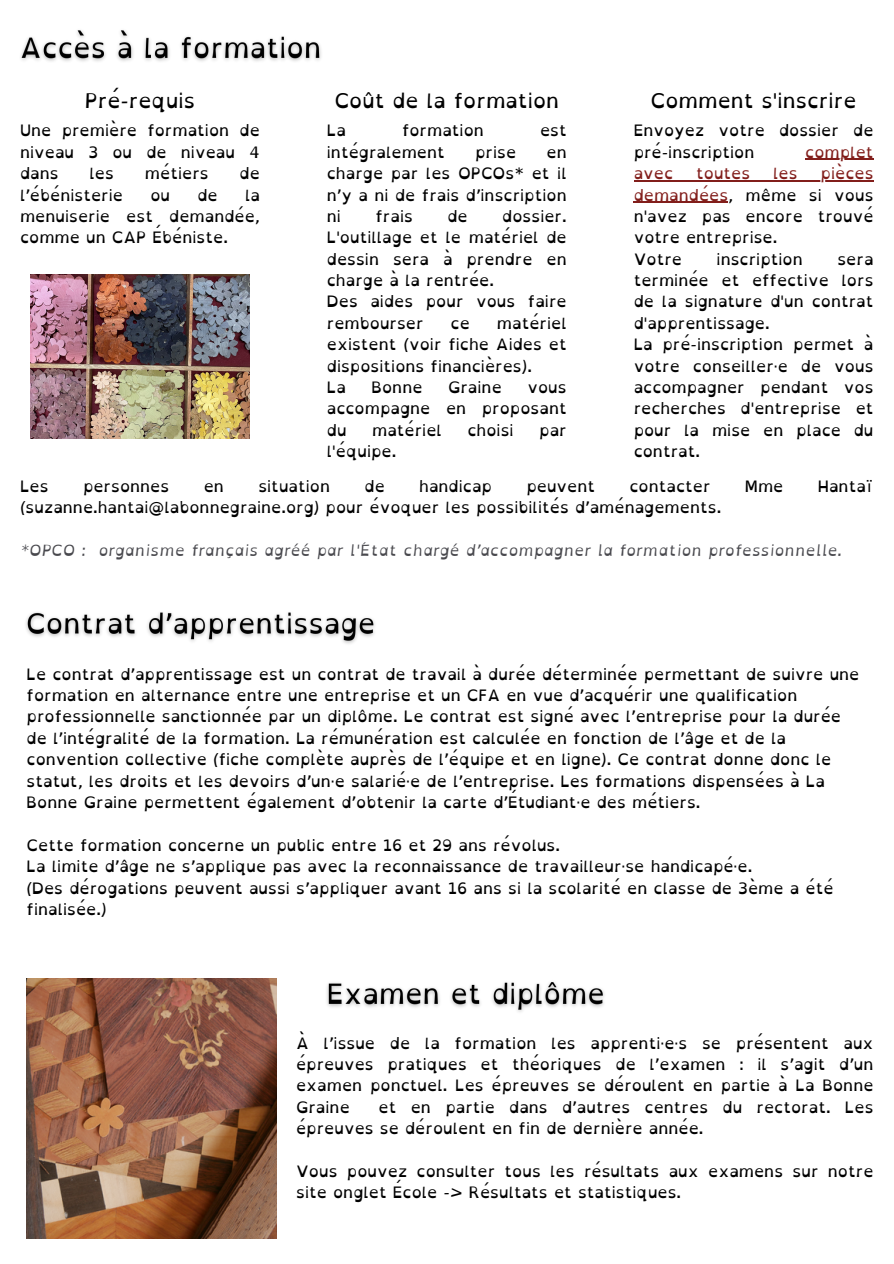
<style>
.page{position:relative;width:894px;height:1264px;background:#fff}
.page>*{position:absolute;margin:0;border:0;box-sizing:border-box;transform-origin:0 0}
.t1{font:20.25px "Open Dyslexic";color:#000}
.t2{font:15.75px/21.3px "Open Dyslexic";color:#000;text-align:justify}
.t3{font:italic 15.75px "Open Dyslexic Alta";color:#49494e}
.t4{font:15.75px "Open Dyslexic";color:#821e1b}
.s1{color:#821e1b}
</style>
<div class="page">
<img style="left:27px;top:978px;width:249px;height:259px">
<img style="left:31px;top:275px;width:218px;height:163px">
<img style="left:21px;top:30px;width:300px;height:32px">
<hr style="left:805px;top:159px;width:68px;height:1px;background:#821e1b">
<hr style="left:633px;top:180px;width:240px;height:1px;background:#821e1b">
<hr style="left:633px;top:202px;width:95px;height:1px;background:#821e1b">
<img style="left:327px;top:982px;width:277px;height:30px">
<img style="left:26px;top:612px;width:349px;height:32px">
<p class="t1" style="left:85px;top:83px;width:112px">Pré-requis</p>
<h2 class="t2" style="left:20px;top:120px;width:241px">Une première formation de niveau 3 ou de niveau 4 dans</h2>
<h2 class="t2" style="left:90px;top:162px;width:26px">les</h2>
<h2 class="t2" style="left:145px;top:162px;width:65px">métiers</h2>
<h2 class="t2" style="left:239px;top:162px;width:22px">de</h2>
<h2 class="t2" style="left:20px;top:184px;width:104px">l’ébénisterie</h2>
<h2 class="t2" style="left:150px;top:184px;width:21px">ou</h2>
<h2 class="t2" style="left:197px;top:184px;width:22px">de</h2>
<h2 class="t2" style="left:20px;top:184px;width:241px;text-indent:225px">la menuiserie est demandée, comme un CAP Ébéniste.</h2>
<p class="t1" style="left:334px;top:83px;width:226px">Coût de la formation</p>
<p class="t2" style="left:327px;top:120px;width:21px">La</p>
<p class="t2" style="left:402px;top:120px;width:83px">formation</p>
<p class="t2" style="left:540px;top:120px;width:28px">est</p>
<p class="t2" style="left:327px;top:141px;width:119px">intégralement</p>
<p class="t2" style="left:475px;top:141px;width:43px">prise</p>
<p class="t2" style="left:327px;top:141px;width:241px;text-indent:219px">en charge par les OPCOs* et il n’y a ni de frais d’inscription ni</p>
<p class="t2" style="left:327px;top:205px;width:241px;text-indent:175px">dossier.<br>L'outillage et le matériel de dessin sera à prendre en charge à la rentrée.</p>
<p class="t2" style="left:327px;top:291px;width:241px">Des aides pour vous faire rembourser</p>
<p class="t2" style="left:375px;top:205px;width:39px">frais</p>
<p class="t2" style="left:447px;top:205px;width:22px">de</p>
<p class="t2" style="left:327px;top:312px;width:241px;text-indent:170px">matériel existent (voir fiche Aides et dispositions financières).</p>
<h2 class="t2" style="left:327px;top:376px;width:21px">La</h2>
<h2 class="t2" style="left:371px;top:376px;width:53px">Bonne</h2>
<h2 class="t2" style="left:448px;top:376px;width:55px">Graine</h2>
<p class="t2" style="left:450px;top:312px;width:21px">ce</p>
<h2 class="t2" style="left:327px;top:376px;width:241px;text-indent:200px">vous accompagne en proposant du</h2>
<h2 class="t2" style="left:372px;top:419px;width:71px">matériel</h2>
<h2 class="t2" style="left:467px;top:419px;width:48px">choisi</h2>
<h2 class="t2" style="left:539px;top:419px;width:29px">par</h2>
<h2 class="t2" style="left:327px;top:440px;width:71px">l'équipe.</h2>
<p class="t1" style="left:650px;top:83px;width:207px">Comment s'inscrire</p>
<p class="t2" style="left:633px;top:120px;width:241px">Envoyez votre dossier de pré-inscription</p>
<p class="t4" style="left:805px;top:138px;width:70px">complet</p>
<p class="t2" style="left:633px;top:162px;width:241px;text-align:left;text-indent:187px"><span class="s1">pièces demandées</span>, même si vous n'avez pas encore trouvé votre entreprise.<br>Votre</p>
<p class="t4" style="left:633px;top:159px;width:41px">avec</p>
<p class="t4" style="left:696px;top:159px;width:56px">toutes</p>
<p class="t4" style="left:773px;top:159px;width:26px">les</p>
<p class="t2" style="left:716px;top:248px;width:88px">inscription</p>
<p class="t2" style="left:633px;top:248px;width:241px;text-indent:204px">sera terminée et effective lors de la signature d'un contrat</p>
<p class="t2" style="left:633px;top:312px;width:241px;text-align:left">d'apprentissage.<br>La pré-inscription permet à votre conseiller·e de vous accompagner pendant vos</p>
<p class="t2" style="left:633px;top:398px;width:241px">recherches d'entreprise et pour la mise en place du contrat.</p>
<p class="t2" style="left:20px;top:475px;width:30px">Les</p>
<p class="t2" style="left:83px;top:475px;width:88px">personnes</p>
<p class="t2" style="left:204px;top:475px;width:22px">en</p>
<p class="t2" style="left:258px;top:475px;width:73px">situation</p>
<p class="t2" style="left:364px;top:475px;width:22px">de</p>
<p class="t2" style="left:419px;top:475px;width:74px">handicap</p>
<p class="t2" style="left:526px;top:475px;width:70px">peuvent</p>
<p class="t2" style="left:629px;top:475px;width:83px">contacter</p>
<p class="t2" style="left:744px;top:475px;width:40px">Mme</p>
<p class="t2" style="left:817px;top:475px;width:57px">Hantaï</p>
<p class="t2" style="left:20px;top:496px;width:702px">(suzanne.hantai@labonnegraine.org) pour évoquer les possibilités d’aménagements.</p>
<p class="t3" style="left:20px;top:536px;width:823px">*OPCO : organisme français agréé par l'État chargé d’accompagner la formation professionnelle.</p>
<p class="t2" style="left:27px;top:663px;width:834px;text-align:left">Le contrat d’apprentissage est un contrat de travail à durée déterminée permettant de suivre une formation en alternance entre une entreprise et un CFA en vue d’acquérir une qualification professionnelle sanctionnée par un diplôme. Le contrat est signé avec l’entreprise pour la durée de l’intégralité de la formation. La rémunération est calculée en fonction de l’âge et de la convention collective (fiche complète auprès de l’équipe et en ligne). Ce contrat donne donc le statut, les droits et les devoirs d’un·e salarié·e de l’entreprise. Les formations dispensées à La Bonne Graine permettent également d’obtenir la carte d’Étudiant·e des métiers.</p>
<p class="t2" style="left:27px;top:834px;width:535px">Cette formation concerne un public entre 16 et 29 ans révolus.</p>
<p class="t2" style="left:27px;top:855px;width:727px">La limite d’âge ne s’applique pas avec la reconnaissance de travailleur·se handicapé·e.</p>
<p class="t2" style="left:27px;top:877px;width:808px">(Des dérogations peuvent aussi s’appliquer avant 16 ans si la scolarité en classe de 3ème a été finalisée.)</p>
<p class="t2" style="left:296px;top:1032px;width:578px">À l’issue de la formation les apprenti·e·s se présentent aux épreuves pratiques et théoriques de l’examen : il s’agit d’un examen ponctuel. Les épreuves se déroulent en partie à La Bonne Graine</p>
<p class="t2" style="left:296px;top:1096px;width:578px;text-indent:82px">et en partie dans d’autres centres du rectorat. Les épreuves se déroulent en fin de dernière année.</p>
<p class="t2" style="left:296px;top:1160px;width:578px">Vous pouvez consulter tous les résultats aux examens sur notre site onglet École -&gt; Résultats et statistiques.</p>
</div>
